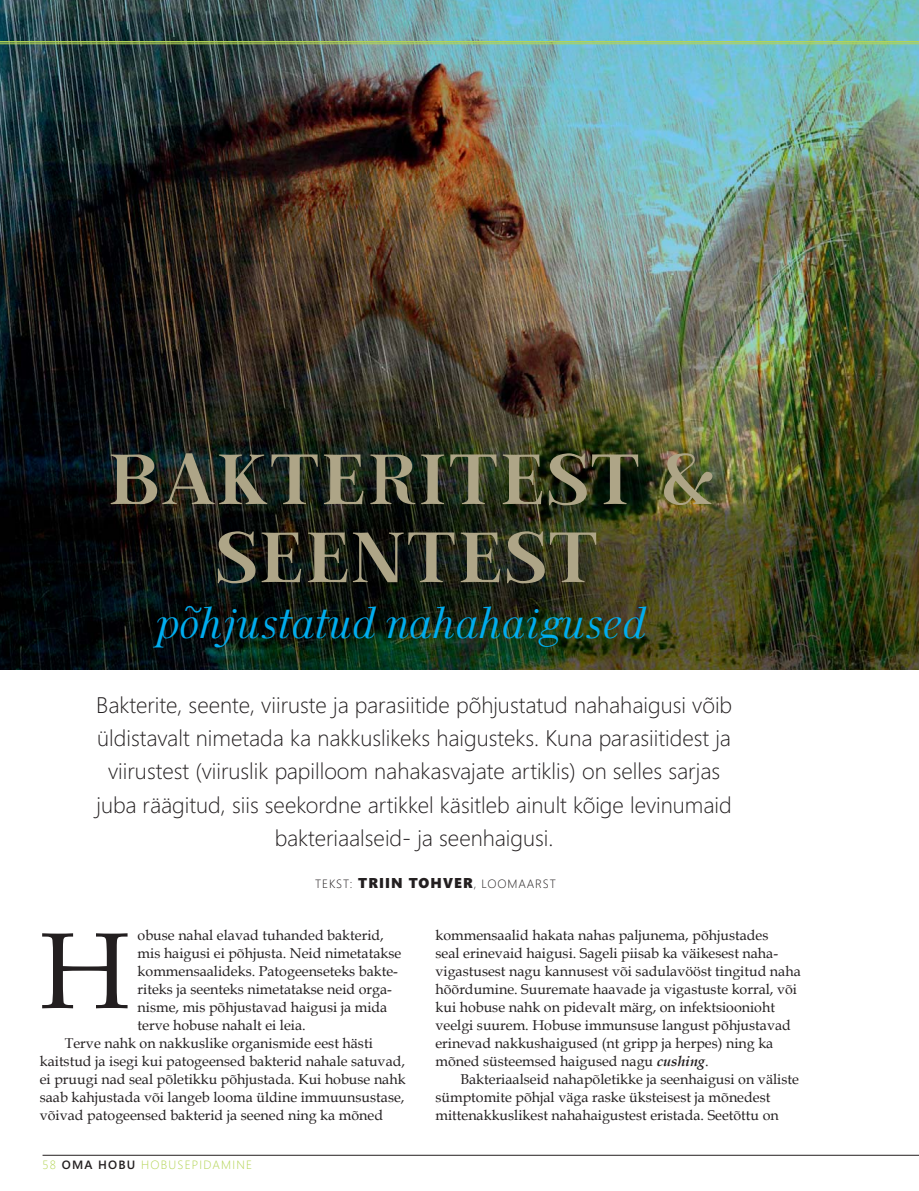
<style>
.page{position:relative;width:919px;height:1191px;background:#fff}
.page>*{position:absolute;margin:0;border:0;box-sizing:border-box;transform-origin:0 0}
.t1{font:108px "Book Antiqua";color:#231f20}
.t2{font:700 72px/78px "Fluralic";color:#aea587;text-align:center}
.t3{font:italic 45px "Fluralic";color:#00adef}
.t4{font:300 22.5px/33px "Segoe";color:#231f20;text-align:center}
.t5{font:14.25px/18px "Book Antiqua";color:#231f20}
.t6{font:300 12px "Segoe";letter-spacing:.075em;color:#231f20}
.t7{font:300 12px "Segoe";letter-spacing:.1em;color:#b3d454}
.s1{font-weight:900;font-size:14.25px}
.s2{font-weight:600;color:#231f20}
.s3{font-weight:700;font-style:italic}
</style>
<div class="page">
<img style="left:0;top:0;width:918px;height:669px">
<hr style="left:0;top:41px;width:918px;height:2px;background:#b3d454">
<hr style="left:0;top:44px;width:918px;height:1px;background:#b3d454">
<hr style="left:43px;top:1154px;width:875px;height:1px;background:#231f20">
<h2 class="t2" style="left:107px;top:447px;width:609px">BAKTERITEST &amp;<br>SEENTEST</h2>
<h3 class="t3" style="left:158px;top:604px;width:489px">põhjustatud nahahaigused</h3>
<p class="t4" style="left:96px;top:688px;width:637px">Bakterite, seente, viiruste ja parasiitide põhjustatud nahahaigusi võib üldistavalt nimetada ka nakkuslikeks haigusteks. Kuna parasiitidest ja viirustest (viiruslik papilloom nahakasvajate artiklis) on selles sarjas juba räägitud, siis seekordne artikkel käsitleb ainult kõige levinumaid bakteriaalseid- ja seenhaigusi.</p>
<p class="t6" style="left:315px;top:875px;width:242px">TEKST: <span class="s1">TRIIN TOHVER</span>, LOOMAARST</p>
<p class="t5" style="left:138px;top:926px;width:247px">obuse nahal elavad tuhanded bakterid,</p>
<p class="t5" style="left:138px;top:944px;width:265px">mis haigusi ei põhjusta. Neid nimetatakse</p>
<p class="t5" style="left:138px;top:962px;width:262px">kommensaalideks. Patogeenseteks bakte-</p>
<p class="t5" style="left:138px;top:980px;width:256px">riteks ja seenteks nimetatakse neid orga-</p>
<p class="t5" style="left:138px;top:998px;width:251px">nisme, mis põhjustavad haigusi ja mida</p>
<p class="t5" style="left:138px;top:1016px;width:170px">terve hobuse nahalt ei leia.</p>
<p class="t5" style="left:65px;top:1034px;width:309px">Terve nahk on nakkuslike organismide eest hästi</p>
<p class="t5" style="left:40px;top:1052px;width:367px">kaitstud ja isegi kui patogeensed bakterid nahale satuvad,</p>
<p class="t5" style="left:40px;top:1070px;width:367px">ei pruugi nad seal põletikku põhjustada. Kui hobuse nahk</p>
<p class="t5" style="left:40px;top:1088px;width:366px">saab kahjustada või langeb looma üldine immuunsustase,</p>
<p class="t5" style="left:40px;top:1106px;width:345px">võivad patogeensed bakterid ja seened ning ka mõned</p>
<h1 class="t1" style="left:40px;top:908px;width:91px">H</h1>
<p class="t7" style="left:43px;top:1156px;width:211px">58 <span class="s2">OMA HOBU</span> HOBUSEPIDAMINE</p>
<p class="t5" style="left:435px;top:926px;width:367px">kommensaalid hakata nahas paljunema, põhjustades<br>seal erinevaid haigusi. Sageli piisab ka väikesest naha&shy;vigastusest nagu kannusest või sadulavööst tingitud naha hõõrdumine. Suuremate haavade ja vigastuste korral, või kui hobuse nahk on pidevalt märg, on infektsioonioht veelgi suurem. Hobuse immunsuse langust põhjustavad erinevad nakkushaigused (nt gripp ja herpes) ning ka mõned süsteemsed haigused nagu <span class="s3">cushing</span>.</p>
<p class="t5" style="left:435px;top:1070px;width:365px;text-indent:25px">Bakteriaalseid nahapõletikke ja seenhaigusi on väliste sümptomite põhjal väga raske üksteisest ja mõnedest mittenakkuslikest nahahaigustest eristada. Seetõttu on</p>
</div>
